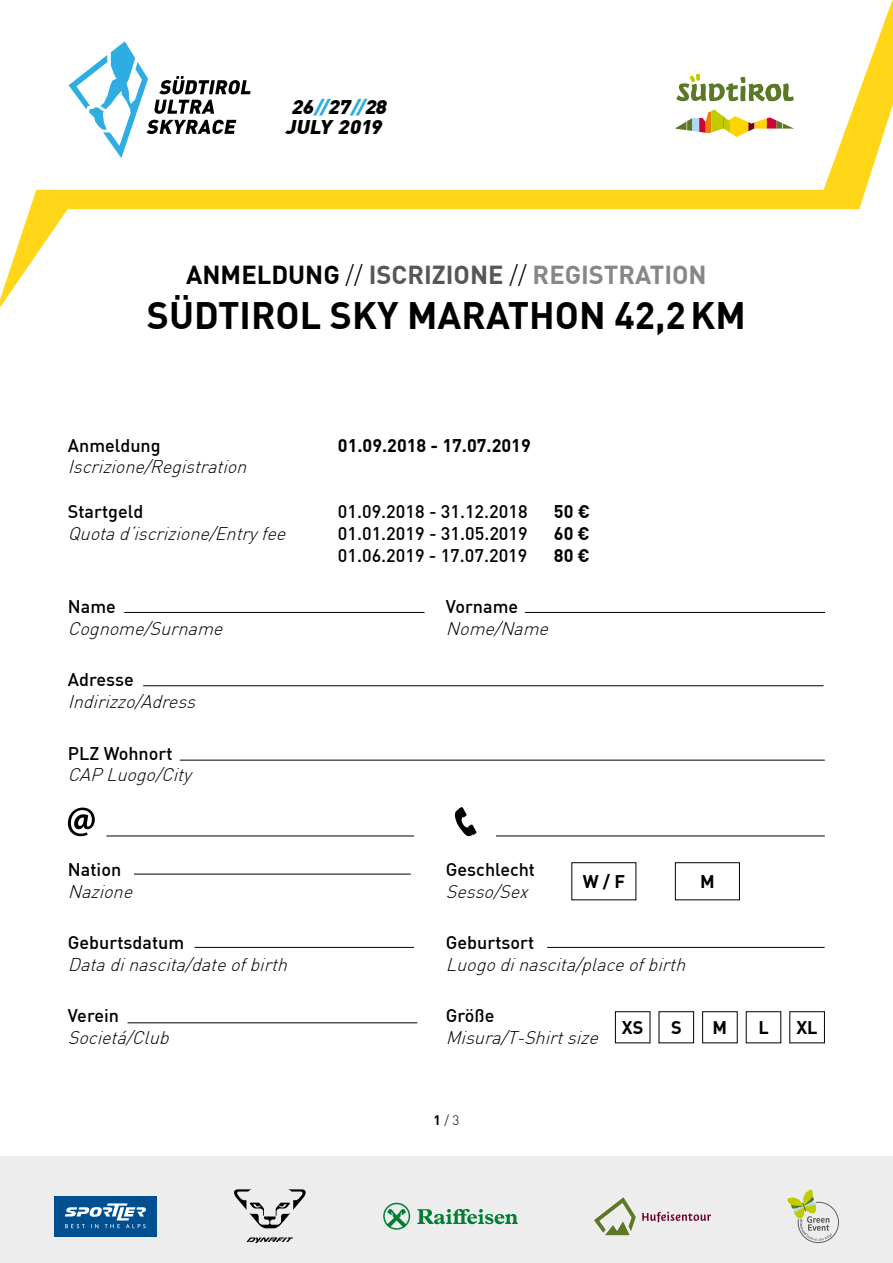
<style>
.page{position:relative;width:893px;height:1263px;background:#fff}
.page>*{position:absolute;margin:0;border:0;box-sizing:border-box;transform-origin:0 0}
.t1{font:700 37.5px "DIN Pro";color:#000}
.t2{font:700 25.5px "DIN Pro";color:#878787}
.t3{font:italic 900 19.5px/20.4px "DIN Pro";color:#000;scale:1.04 1}
.t4{font:italic 300 18px "DIN Pro";color:#000}
.t5{font:500 18px "DIN Pro";color:#000}
.t6{font:700 18px "DIN Pro";color:#000}
.t7{font:300 13.5px "DIN Pro";color:#000}
.s1{color:#2dade2}
.s2{color:#000}
.s3{font-weight:300;color:#000}
.s4{color:#575756}
.s5{font-weight:700}
</style>
<div class="page">
<svg style="left:0;top:0;width:893px;height:307px"></svg>
<svg style="left:675px;top:109px;width:119px;height:28px"></svg>
<svg style="left:676px;top:74px;width:117px;height:27px"></svg>
<svg style="left:69px;top:41px;width:182px;height:117px"></svg>
<div style="left:0;top:1157px;width:893px;height:106px;background:#ededed"></div>
<svg style="left:787px;top:1189px;width:52px;height:54px"></svg>
<svg style="left:642px;top:1211px;width:69px;height:11px"></svg>
<svg style="left:594px;top:1197px;width:42px;height:38px"></svg>
<svg style="left:417px;top:1209px;width:101px;height:15px"></svg>
<svg style="left:383px;top:1203px;width:27px;height:27px"></svg>
<div style="left:54px;top:1196px;width:102px;height:41px;background:#004f91"></div>
<svg style="left:65px;top:1203px;width:81px;height:25px"></svg>
<svg style="left:246px;top:1237px;width:47px;height:6px"></svg>
<svg style="left:234px;top:1189px;width:72px;height:39px"></svg>
<hr style="left:124px;top:612px;width:300px;height:1px;background:#000">
<hr style="left:143px;top:685px;width:680px;height:1px;background:#000">
<hr style="left:180px;top:760px;width:645px;height:1px;background:#000">
<hr style="left:134px;top:874px;width:277px;height:1px;background:#000">
<hr style="left:195px;top:947px;width:219px;height:1px;background:#000">
<hr style="left:127px;top:1022px;width:290px;height:1px;background:#000">
<hr style="left:547px;top:947px;width:278px;height:1px;background:#000">
<hr style="left:525px;top:612px;width:300px;height:1px;background:#000">
<hr style="left:106px;top:836px;width:308px;height:1px;background:#000">
<svg style="left:68px;top:807px;width:27px;height:29px"></svg>
<hr style="left:496px;top:836px;width:329px;height:1px;background:#000">
<svg style="left:454px;top:807px;width:22px;height:30px"></svg>
<div style="left:571px;top:862px;width:65px;height:38px;border:1px solid #000"></div>
<div style="left:615px;top:1011px;width:35px;height:32px;border:1px solid #000"></div>
<div style="left:702px;top:1011px;width:36px;height:32px;border:1px solid #000"></div>
<div style="left:746px;top:1011px;width:35px;height:32px;border:1px solid #000"></div>
<div style="left:789px;top:1011px;width:36px;height:32px;border:1px solid #000"></div>
<div style="left:659px;top:1011px;width:35px;height:32px;border:1px solid #000"></div>
<div style="left:675px;top:862px;width:65px;height:38px;border:1px solid #000"></div>
<p class="t3" style="left:285px;top:96px;width:103px">26<span class="s1">//</span>27<span class="s1">//</span>28<br>JULY 2019</p>
<h2 class="t2" style="left:186px;top:258px;width:522px"><span class="s2">ANMELDUNG</span> <span class="s3">//</span> <span class="s4">ISCRIZIONE</span> <span class="s3">//</span> REGISTRATION</h2>
<h1 class="t1" style="left:147px;top:291px;width:600px">SÜDTIROL SKY MARATHON 42,2KM</h1>
<p class="t5" style="left:68px;top:434px;width:94px">Anmeldung</p>
<p class="t6" style="left:338px;top:433px;width:194px">01.09.2018 - 17.07.2019</p>
<p class="t4" style="left:68px;top:456px;width:186px">Iscrizione/Registration</p>
<p class="t5" style="left:68px;top:500px;width:77px">Startgeld</p>
<p class="t5" style="left:338px;top:500px;width:191px">01.09.2018 - 31.12.2018</p>
<p class="t6" style="left:554px;top:500px;width:38px">50 €</p>
<p class="t4" style="left:68px;top:522px;width:225px">Quotad‘iscrizione/Entryfee</p>
<p class="t5" style="left:338px;top:522px;width:191px">01.01.2019 - 31.05.2019</p>
<p class="t6" style="left:554px;top:521px;width:38px">60 €</p>
<p class="t5" style="left:338px;top:543px;width:191px">01.06.2019 - 17.07.2019</p>
<p class="t6" style="left:554px;top:543px;width:38px">80 €</p>
<p class="t5" style="left:68px;top:595px;width:50px">Name</p>
<p class="t5" style="left:446px;top:595px;width:74px">Vorname</p>
<p class="t4" style="left:68px;top:617px;width:162px">Cognome/Surname</p>
<p class="t4" style="left:446px;top:617px;width:109px">Nome/Name</p>
<p class="t5" style="left:68px;top:668px;width:67px">Adresse</p>
<p class="t4" style="left:68px;top:690px;width:135px">Indirizzo/Adress</p>
<p class="t5" style="left:68px;top:741px;width:106px">PLZ Wohnort</p>
<p class="t4" style="left:68px;top:763px;width:130px">CAP Luogo/City</p>
<p class="t5" style="left:68px;top:858px;width:55px">Nation</p>
<p class="t5" style="left:446px;top:858px;width:91px">Geschlecht</p>
<p class="t4" style="left:68px;top:880px;width:72px">Nazione</p>
<p class="t4" style="left:446px;top:880px;width:89px">Sesso/Sex</p>
<p class="t5" style="left:68px;top:931px;width:118px">Geburtsdatum</p>
<p class="t5" style="left:446px;top:931px;width:90px">Geburtsort</p>
<p class="t4" style="left:68px;top:953px;width:226px">Datadinascita/dateofbirth</p>
<p class="t4" style="left:446px;top:953px;width:246px">Luogodinascita/placeofbirth</p>
<p class="t5" style="left:68px;top:1004px;width:53px">Verein</p>
<p class="t5" style="left:446px;top:1004px;width:50px">Größe</p>
<p class="t4" style="left:68px;top:1026px;width:108px">Societá/Club</p>
<p class="t4" style="left:446px;top:1026px;width:159px">Misura/T-Shirtsize</p>
<p class="t6" style="left:583px;top:869px;width:44px">W / F</p>
<p class="t6" style="left:700px;top:869px;width:16px">M</p>
<p class="t6" style="left:622px;top:1015px;width:23px">XS</p>
<p class="t6" style="left:671px;top:1015px;width:12px">S</p>
<p class="t6" style="left:713px;top:1015px;width:16px">M</p>
<p class="t6" style="left:758px;top:1015px;width:12px">L</p>
<p class="t6" style="left:796px;top:1015px;width:23px">XL</p>
<p class="t7" style="left:434px;top:1112px;width:27px"><span class="s5">1</span> / 3</p>
</div>
